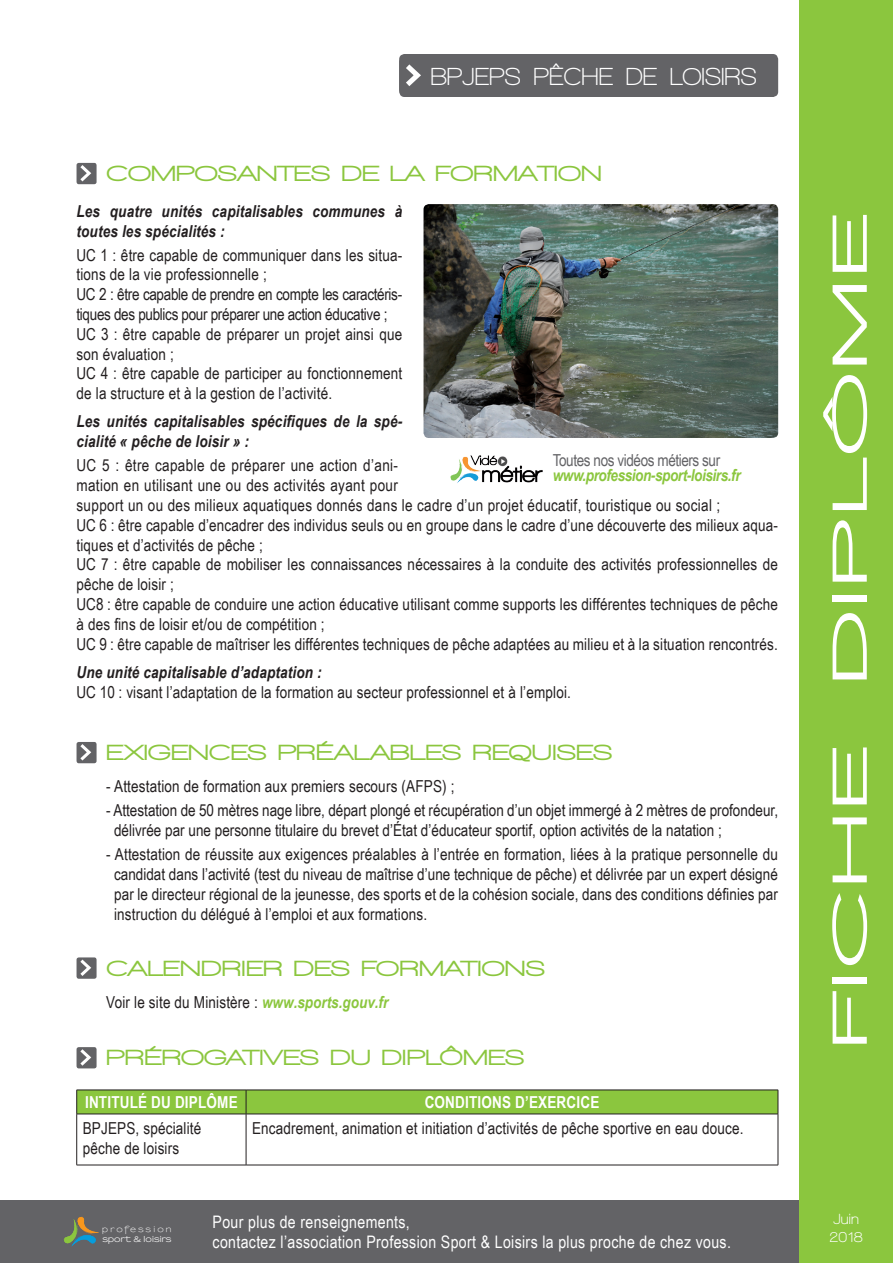
<style>
.page{position:relative;width:893px;height:1263px;background:#fff}
.page>*{position:absolute;margin:0;border:0;box-sizing:border-box;transform-origin:0 0}
.t1{font:900 50.4px "Walkway Expand";letter-spacing:.07em;color:#fff;scale:1.56 1}
.t2{font:700 25.2px "Walkway";color:#fff}
.t3{font:900 22.5px "Walkway Expand";color:#8bc63e}
.t4{font:17.25px/20.7px "Arial Narrow";letter-spacing:.02em;color:#fff}
.t5{font:16.5px/19.8px "Arial Narrow";letter-spacing:.01em;color:#231f20}
.t6{font:italic 700 16.5px/19.8px "Arial Narrow";letter-spacing:.01em;color:#231f20}
.t7{font:700 16.5px "Arial Narrow";letter-spacing:.01em;color:#fff}
.t8{font:italic 700 16.5px "Arial Narrow";letter-spacing:-.025em;color:#8bc63e}
.t9{font:16.5px "Arial Narrow";letter-spacing:-.025em;color:#636366}
.t10{font:700 15px/18px "Walkway";letter-spacing:.01em;color:#fff}
.t11{font:700 7.8px "Sansumi";letter-spacing:-.015em;color:#fff;scale:1.11 1}
.t12{font:600 7.8px "Sansumi";letter-spacing:.215em;color:#fff;scale:1.11 1}
.s1{font-weight:700;font-style:italic;color:#8bc63e}
</style>
<div class="page">
<div style="left:0;top:1200px;width:804px;height:63px;background:#636366"></div>
<svg style="left:64px;top:1217px;width:35px;height:29px"></svg>
<div style="left:799px;top:0;width:94px;height:1263px;background:#8bc63e"></div>
<img style="left:450px;top:455px;width:93px;height:28px">
<div style="left:77px;top:163px;width:20px;height:21px;background:#636366;border-radius:2px"></div>
<svg style="left:77px;top:162px;width:17px;height:23px"></svg>
<img style="left:423px;top:204px;width:355px;height:234px">
<div style="left:399px;top:54px;width:379px;height:43px;background:#636366;border-radius:5px"></div>
<svg style="left:406px;top:64px;width:15px;height:22px"></svg>
<div style="left:77px;top:957px;width:20px;height:22px;background:#636366;border-radius:2px"></div>
<svg style="left:77px;top:957px;width:17px;height:22px"></svg>
<div style="left:77px;top:1047px;width:20px;height:21px;background:#636366;border-radius:2px"></div>
<svg style="left:77px;top:1047px;width:17px;height:22px"></svg>
<svg style="left:76px;top:1090px;width:703px;height:24px;background:#86be3c"></svg>
<hr style="left:77px;top:1114px;width:169px;height:1px;background:#231f20">
<hr style="left:76px;top:1114px;width:1px;height:51px;background:#231f20">
<hr style="left:246px;top:1114px;width:532px;height:1px;background:#231f20">
<hr style="left:246px;top:1114px;width:1px;height:51px;background:#231f20">
<hr style="left:778px;top:1114px;width:1px;height:51px;background:#231f20">
<hr style="left:77px;top:1165px;width:169px;height:1px;background:#231f20">
<hr style="left:246px;top:1165px;width:532px;height:1px;background:#231f20">
<div style="left:77px;top:742px;width:20px;height:21px;background:#636366;border-radius:2px"></div>
<svg style="left:77px;top:742px;width:17px;height:22px"></svg>
<h2 class="t2" style="left:431px;top:63px;width:328px">BPJEPS PÊCHE DE LOISIRS</h2>
<h3 class="t3" style="left:106px;top:162px;width:497px">COMPOSANTES DE LA FORMATION</h3>
<p class="t6" style="left:77px;top:200px;width:327px">Les quatre unités capitalisables communes à toutes les spécialités :</p>
<p class="t5" style="left:77px;top:244px;width:327px">UC 1 : être capable de communiquer dans les situa&shy;tions de la vie professionnelle ;<br>UC 2 : être capable de prendre en compte les caractéris&shy;tiques des publics pour préparer une action éducative ; UC 3 : être capable de préparer un projet ainsi que son évaluation ;<br>UC 4 : être capable de participer au fonctionnement de la structure et à la gestion de l’activité.</p>
<p class="t6" style="left:77px;top:411px;width:327px">Les unités capitalisables spécifiques de la spé&shy;cialité « pêche de loisir » :</p>
<p class="t5" style="left:77px;top:455px;width:703px">UC 5 : être capable de préparer une action d’ani-<br>mation en utilisant une ou des activités ayant pour<br>support un ou des milieux aquatiques donnés dans le cadre d’un projet éducatif, touristique ou social ;<br>UC 6 : être capable d’encadrer des individus seuls ou en groupe dans le cadre d’une découverte des milieux aqua&shy;tiques et d’activités de pêche ;<br>UC 7 : être capable de mobiliser les connaissances nécessaires à la conduite des activités professionnelles de pêche de loisir ;<br>UC8 : être capable de conduire une action éducative utilisant comme supports les différentes techniques de pêche à des fins de loisir et/ou de compétition ;<br>UC 9 : être capable de maîtriser les différentes techniques de pêche adaptées au milieu et à la situation rencontrés.</p>
<p class="t6" style="left:77px;top:661px;width:247px">Une unité capitalisable d’adaptation :</p>
<p class="t5" style="left:77px;top:681px;width:496px">UC 10 : visant l’adaptation de la formation au secteur professionnel et à l’emploi.</p>
<p class="t9" style="left:553px;top:448px;width:169px">Toutes nos vidéos métiers sur</p>
<p class="t8" style="left:553px;top:462px;width:189px">www.profession-sport-loisirs.fr</p>
<h3 class="t3" style="left:106px;top:741px;width:508px">EXIGENCES PRÉALABLES REQUISES</h3>
<p class="t5" style="left:106px;top:776px;width:350px">- Attestation de formation aux premiers secours (AFPS) ;</p>
<p class="t5" style="left:114px;top:800px;width:666px;text-indent:-8px">- Attestation de 50 mètres nage libre, départ plongé et récupération d’un objet immergé à 2 mètres de profondeur, délivrée par une personne titulaire du brevet d’État d’éducateur sportif, option activités de la natation ;</p>
<p class="t5" style="left:114px;top:844px;width:666px;text-align:justify;text-indent:-8px">- Attestation de réussite aux exigences préalables à l’entrée en formation, liées à la pratique personnelle du candidat dans l’activité (test du niveau de maîtrise d’une technique de pêche) et délivrée par un expert désigné par le directeur régional de la jeunesse, des sports et de la cohésion sociale, dans des conditions définies par instruction du délégué à l’emploi et aux formations.</p>
<h3 class="t3" style="left:106px;top:956px;width:440px">CALENDRIER DES FORMATIONS</h3>
<p class="t5" style="left:106px;top:991px;width:284px">Voir le site du Ministère : <span class="s1">www.sports.gouv.fr</span></p>
<h3 class="t3" style="left:106px;top:1046px;width:420px">PRÉROGATIVES DU DIPLÔMES</h3>
<p class="t7" style="left:85px;top:1090px;width:154px">INTITULÉ DU DIPLÔME</p>
<p class="t7" style="left:425px;top:1090px;width:176px">CONDITIONS D’EXERCICE</p>
<p class="t5" style="left:83px;top:1118px;width:120px">BPJEPS, spécialité pêche de loisirs</p>
<p class="t5" style="left:252px;top:1118px;width:493px">Encadrement, animation et initiation d’activités de pêche sportive en eau douce.</p>
<p class="t12" style="left:102px;top:1225px;width:65px">profession</p>
<p class="t11" style="left:102px;top:1235px;width:64px">sport &amp; loisirs</p>
<p class="t4" style="left:213px;top:1210px;width:520px">Pour plus de renseignements,<br>contactez l’association Profession Sport &amp; Loisirs la plus proche de chez vous.</p>
<h1 class="t1" style="left:823px;top:683px;width:302px;rotate:-90deg">diplôme</h1>
<h1 class="t1" style="left:823px;top:1047px;width:194px;rotate:-90deg">fiche</h1>
<p class="t10" style="left:830px;top:1209px;width:35px">Juin<br>2018</p>
</div>
